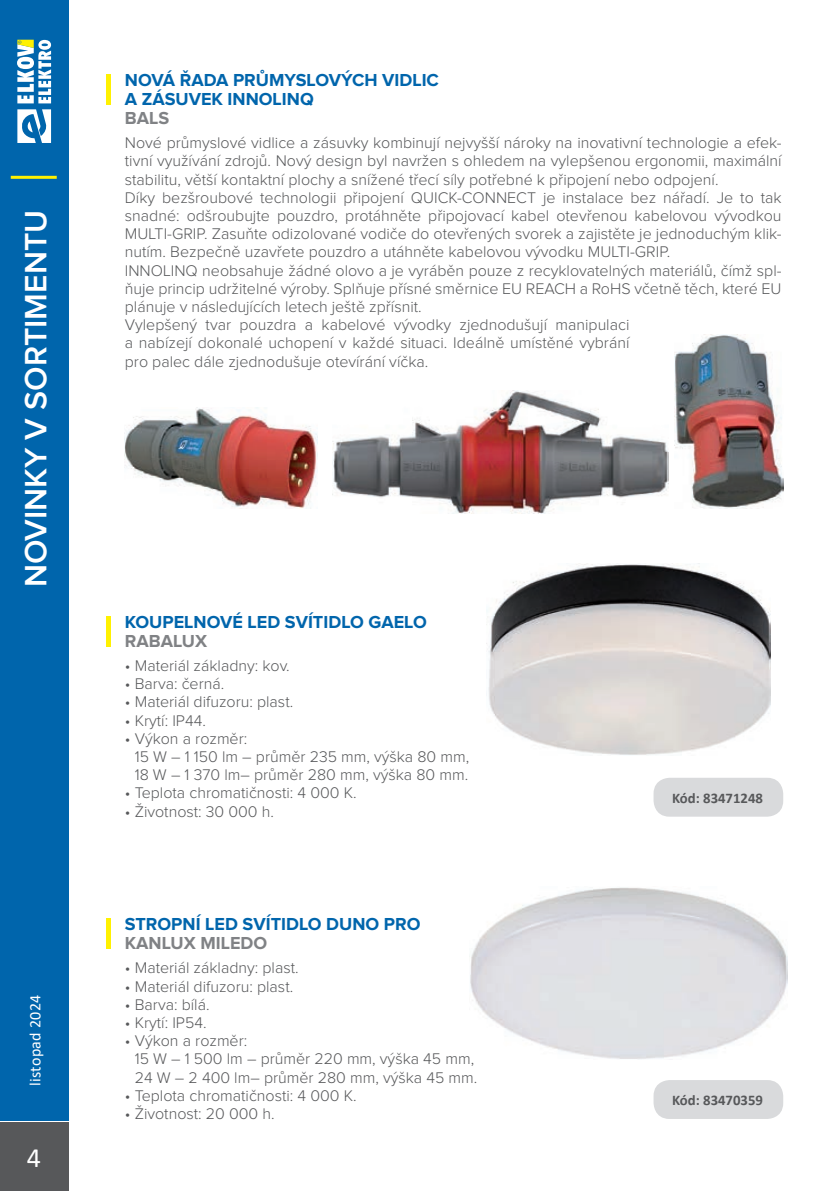
<style>
.page{position:relative;width:840px;height:1191px;background:#fff}
.page>*{position:absolute;margin:0;border:0;box-sizing:border-box;transform-origin:0 0}
.t1{font:600 32px "Proxima Nova";color:#fff}
.t2{font:28px "Calibri";color:#fff}
.t3{font:700 18px/19px "Proxima Nova";color:#0065ac}
.t4{font:700 18px "Proxima Nova";color:#808285}
.t5{font:300 16px/18.2px "Proxima Nova";color:#57585a}
.t6{font:16px "Calibri";letter-spacing:.02em;color:#fff}
.t7{font:700 14.8px "Calibri";color:#57585a}
</style>
<div class="page">
<div style="left:0;top:0;width:68px;height:1120px;background:#0065ac"></div>
<div style="left:0;top:1123px;width:68px;height:68px;background:#57585a"></div>
<hr style="left:11px;top:176px;width:46px;height:3px;background:#fff101">
<svg style="left:17px;top:109px;width:34px;height:34px"></svg>
<svg style="left:17px;top:40px;width:34px;height:63px"></svg>
<img style="left:470px;top:887px;width:317px;height:172px">
<div style="left:106px;top:918px;width:5px;height:31px;background:#fff101"></div>
<div style="left:653px;top:1080px;width:129px;height:39px;background:#d9dadc;border-radius:16px"></div>
<div style="left:106px;top:74px;width:5px;height:31px;background:#fff101"></div>
<img style="left:486px;top:563px;width:284px;height:192px">
<div style="left:106px;top:616px;width:5px;height:31px;background:#fff101"></div>
<div style="left:653px;top:777px;width:129px;height:39px;background:#d9dadc;border-radius:16px"></div>
<img style="left:125px;top:407px;width:192px;height:102px">
<img style="left:332px;top:390px;width:335px;height:123px">
<img style="left:674px;top:335px;width:108px;height:174px">
<h1 class="t1" style="left:21px;top:587px;width:379px;rotate:-90deg">NOVINKY V SORTIMENTU</h1>
<p class="t6" style="left:24px;top:1086px;width:93px;rotate:-90deg">listopad 2024</p>
<h2 class="t2" style="left:27px;top:1138px;width:16px">4</h2>
<p class="t3" style="left:125px;top:72px;width:315px">NOVÁ ŘADA PRŮMYSLOVÝCH VIDLIC<br>A ZÁSUVEK INNOLINQ</p>
<p class="t4" style="left:125px;top:110px;width:46px">BALS</p>
<p class="t5" style="left:125px;top:134px;width:658px">Nové průmyslové vidlice a zásuvky kombinují nejvyšší nároky na inovativní technologie a efek&shy;tivní využívání zdrojů. Nový design byl navržen s ohledem na vylepšenou ergonomii, maximální stabilitu, větší kontaktní plochy a snížené třecí síly potřebné k připojení nebo odpojení.<br>Díky bezšroubové technologii připojení QUICK-CONNECT je instalace bez nářadí. Je to tak snadné: odšroubujte pouzdro, protáhněte připojovací kabel otevřenou kabelovou vývodkou MULTI-GRIP. Zasuňte odizolované vodiče do otevřených svorek a zajistěte je jednoduchým klik&shy;nutím. Bezpečně uzavřete pouzdro a utáhněte kabelovou vývodku MULTI-GRIP.<br>INNOLINQ neobsahuje žádné olovo a je vyráběn pouze z recyklovatelných materiálů, čímž spl&shy;ňuje princip udržitelné výroby. Splňuje přísné směrnice EU REACH a RoHS včetně těch, které EU plánuje v následujících letech ještě zpřísnit.<br>Vylepšený tvar pouzdra a kabelové vývodky zjednodušují manipulaci<br>a nabízejí dokonalé uchopení v každé situaci. Ideálně umístěné vybrání<br>pro palec dále zjednodušuje otevírání víčka.</p>
<p class="t3" style="left:125px;top:613px;width:303px">KOUPELNOVÉ LED SVÍTIDLO GAELO</p>
<p class="t4" style="left:125px;top:633px;width:84px">RABALUX</p>
<p class="t5" style="left:125px;top:657px;width:166px">• Materiál základny: kov.</p>
<p class="t5" style="left:125px;top:675px;width:101px">• Barva: černá.</p>
<p class="t5" style="left:125px;top:693px;width:170px">• Materiál difuzoru: plast.</p>
<p class="t5" style="left:125px;top:712px;width:82px">• Krytí: IP44.</p>
<p class="t5" style="left:135px;top:730px;width:336px;text-indent:-10px">• Výkon a rozměr:<br>15 W – 1 150 lm – průměr 235 mm, výška 80 mm,<br>18 W – 1 370 lm– průměr 280 mm, výška 80 mm.</p>
<p class="t5" style="left:125px;top:784px;width:233px">• Teplota chromatičnosti: 4 000 K.</p>
<p class="t5" style="left:125px;top:803px;width:151px">• Životnost: 30 000 h.</p>
<p class="t3" style="left:125px;top:915px;width:297px">STROPNÍ LED SVÍTIDLO DUNO PRO</p>
<p class="t4" style="left:125px;top:935px;width:144px">KANLUX MILEDO</p>
<p class="t5" style="left:125px;top:959px;width:175px">• Materiál základny: plast.</p>
<p class="t5" style="left:125px;top:977px;width:170px">• Materiál difuzoru: plast.</p>
<p class="t5" style="left:125px;top:996px;width:86px">• Barva: bílá.</p>
<p class="t5" style="left:125px;top:1014px;width:83px">• Krytí: IP54.</p>
<p class="t5" style="left:135px;top:1032px;width:344px;text-indent:-10px">• Výkon a rozměr:<br>15 W – 1 500 lm – průměr 220 mm, výška 45 mm,<br>24 W – 2 400 lm– průměr 280 mm, výška 45 mm.</p>
<p class="t5" style="left:125px;top:1087px;width:233px">• Teplota chromatičnosti: 4 000 K.</p>
<p class="t5" style="left:125px;top:1105px;width:151px">• Životnost: 20 000 h.</p>
<p class="t7" style="left:671px;top:787px;width:92px">Kód: 83471248</p>
<p class="t7" style="left:671px;top:1089px;width:92px">Kód: 83470359</p>
</div>
